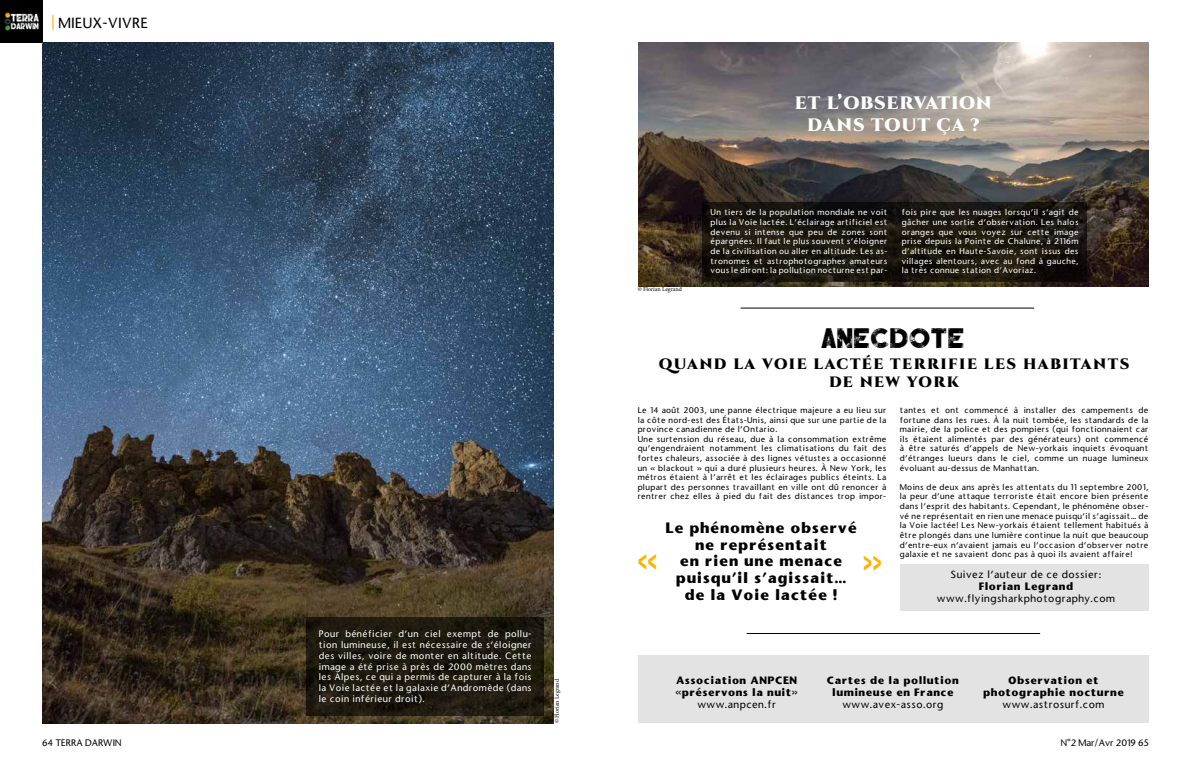
<style>
.page{position:relative;width:1191px;height:766px;background:#fff}
.page>*{position:absolute;margin:0;border:0;box-sizing:border-box;transform-origin:0 0}
.t1{font:700 36px "Stone Sans";color:#fdb300}
.t2{font:700 35px "Stone Sans";color:#fdb300}
.t3{font:20px "Silver Forte Grunge Grunge";letter-spacing:.05em;color:#000}
.t4{font:900 18px/21.6px "Cinzel";letter-spacing:.045em;color:#fff;text-align:center}
.t5{font:900 15px/18px "Cinzel";letter-spacing:.1em;color:#000;text-align:center}
.t6{font:700 14px/16.8px "Stone Sans";letter-spacing:.05em;color:#000;text-align:center}
.t7{font:500 14px "Stone Sans";letter-spacing:.03em;color:#000}
.t8{font:700 10px/12px "Stone Sans";letter-spacing:.05em;color:#000;text-align:center}
.t9{font:500 10px "Stone Sans";letter-spacing:.05em;color:#000}
.t10{font:500 9px/10.8px "Stone Sans";letter-spacing:.05em;color:#fff;text-align:justify}
.t11{font:500 9px "Stone Sans";color:#000}
.t12{font:500 8px/9.6px "Stone Sans";letter-spacing:.05em;color:#000;text-align:justify}
.t13{font:500 8px/9.6px "Stone Sans";letter-spacing:.05em;color:#fff;text-align:justify}
.t14{font:6px "Minion Pro";color:#000}
.s1{font-size:15px;color:#fdb300}
</style>
<div class="page">
<hr style="left:746px;top:632px;width:294px;height:1px;background:#000">
<img style="left:638px;top:43px;width:510px;height:243px">
<svg style="left:701px;top:202px;width:385px;height:80px;background:#1a150e"></svg>
<div style="left:638px;top:655px;width:510px;height:68px;background:#e3e3e3"></div>
<div style="left:0;top:0;width:43px;height:43px;background:#000"></div>
<img style="left:4px;top:12px;width:34px;height:18px">
<img style="left:43px;top:43px;width:510px;height:680px">
<div style="left:899px;top:564px;width:249px;height:47px;background:#e3e3e3"></div>
<hr style="left:740px;top:307px;width:294px;height:1px;background:#000">
<svg style="left:306px;top:616px;width:238px;height:99px;background:#1e190e"></svg>
<h3 class="t7" style="left:52px;top:14px;width:98px"><span class="s1">|</span> MIEUX-VIVRE</h3>
<p class="t10" style="left:319px;top:628px;width:214px">Pour bénéficier d’un ciel exempt de pollu&shy;tion lumineuse, il est nécessaire de s’éloigner des villes, voire de monter en altitude. Cette image a été prise à près de 2000 mètres dans les Alpes, ce qui a permis de capturer à la fois la Voie lactée et la galaxie d’Andromède (dans le coin inférieur droit).</p>
<p class="t14" style="left:553px;top:723px;width:46px;rotate:-90deg">© Florian Legrand</p>
<h3 class="t4" style="left:795px;top:92px;width:198px">ET L’OBSERVATION<br>DANS TOUT ÇA ?</h3>
<p class="t14" style="left:637px;top:285px;width:46px">© Florian Legrand</p>
<p class="t13" style="left:710px;top:208px;width:178px">Un tiers de la population mondiale ne voit plus la Voie lactée. L’éclairage artificiel est devenu si intense que peu de zones sont épargnées. Il faut le plus souvent s’éloigner de la civilisation ou aller en altitude. Les as&shy;tronomes et astrophotographes amateurs vous le diront: la pollution nocturne est par-</p>
<p class="t13" style="left:901px;top:208px;width:178px">fois pire que les nuages lorsqu’il s’agit de gâcher une sortie d’observation. Les halos oranges que vous voyez sur cette image prise depuis la Pointe de Chalune, à 2116m d’altitude en Haute-Savoie, sont issus des villages alentours, avec au fond à gauche, la très connue station d’Avoriaz.</p>
<h3 class="t3" style="left:821px;top:323px;width:144px">ANECDOTE</h3>
<h3 class="t5" style="left:659px;top:354px;width:472px">QUAND LA VOIE LACTÉE TERRIFIE LES HABITANTS<br>DE NEW YORK</h3>
<p class="t12" style="left:637px;top:405px;width:250px;text-align:left">Le 14 août 2003, une panne électrique majeure a eu lieu sur la côte nord-est des États-Unis, ainsi que sur une partie de la province canadienne de l’Ontario.<br>Une surtension du réseau, due à la consommation extrême qu’engendraient notamment les climatisations du fait des fortes chaleurs, associée à des lignes vétustes a occasionné un « blackout » qui a duré plusieurs heures. À New York, les métros étaient à l’arrêt et les éclairages publics éteints. La plupart des personnes travaillant en ville ont dû renoncer à rentrer chez elles à pied du fait des distances trop impor-</p>
<p class="t12" style="left:899px;top:405px;width:250px">tantes et ont commencé à installer des campements de fortune dans les rues. À la nuit tombée, les standards de la mairie, de la police et des pompiers (qui fonctionnaient car ils étaient alimentés par des générateurs) ont commencé à être saturés d’appels de New-yorkais inquiets évoquant d’étranges lueurs dans le ciel, comme un nuage lumineux évoluant au-dessus de Manhattan.</p>
<p class="t12" style="left:899px;top:482px;width:250px">Moins de deux ans après les attentats du 11 septembre 2001, la peur d’une attaque terroriste était encore bien présente dans l’esprit des habitants. Cependant, le phénomène obser&shy;vé ne représentait en rien une menace puisqu’il s’agissait… de la Voie lactée! Les New-yorkais étaient tellement habitués à être plongés dans une lumière continue la nuit que beaucoup d’entre-eux n’avaient jamais eu l’occasion d’observer notre galaxie et ne savaient donc pas à quoi ils avaient affaire!</p>
<h3 class="t6" style="left:665px;top:519px;width:193px">Le phénomène observé ne représentait<br>en rien une menace puisqu’il s’agissait… de la Voie lactée !</h3>
<h1 class="t1" style="left:636px;top:535px;width:22px">«</h1>
<h2 class="t2" style="left:862px;top:538px;width:22px">»</h2>
<p class="t9" style="left:950px;top:568px;width:152px">Suivez l’auteur de ce dossier:</p>
<p class="t8" style="left:978px;top:580px;width:96px">Florian Legrand</p>
<p class="t9" style="left:937px;top:592px;width:180px">www.flyingsharkphotography.com</p>
<p class="t8" style="left:675px;top:674px;width:124px;text-align:left">Association ANPCEN «préservons la nuit»</p>
<p class="t9" style="left:697px;top:697px;width:80px">www.anpcen.fr</p>
<p class="t8" style="left:827px;top:674px;width:133px">Cartes de la pollution lumineuse en France</p>
<p class="t9" style="left:842px;top:697px;width:102px">www.avex-asso.org</p>
<p class="t8" style="left:983px;top:674px;width:142px">Observation et photographie nocturne</p>
<p class="t9" style="left:1002px;top:697px;width:103px">www.astrosurf.com</p>
<p class="t11" style="left:42px;top:737px;width:81px">64 TERRA DARWIN</p>
<p class="t11" style="left:1060px;top:737px;width:89px">N°2 Mar/Avr 2019 65</p>
</div>
